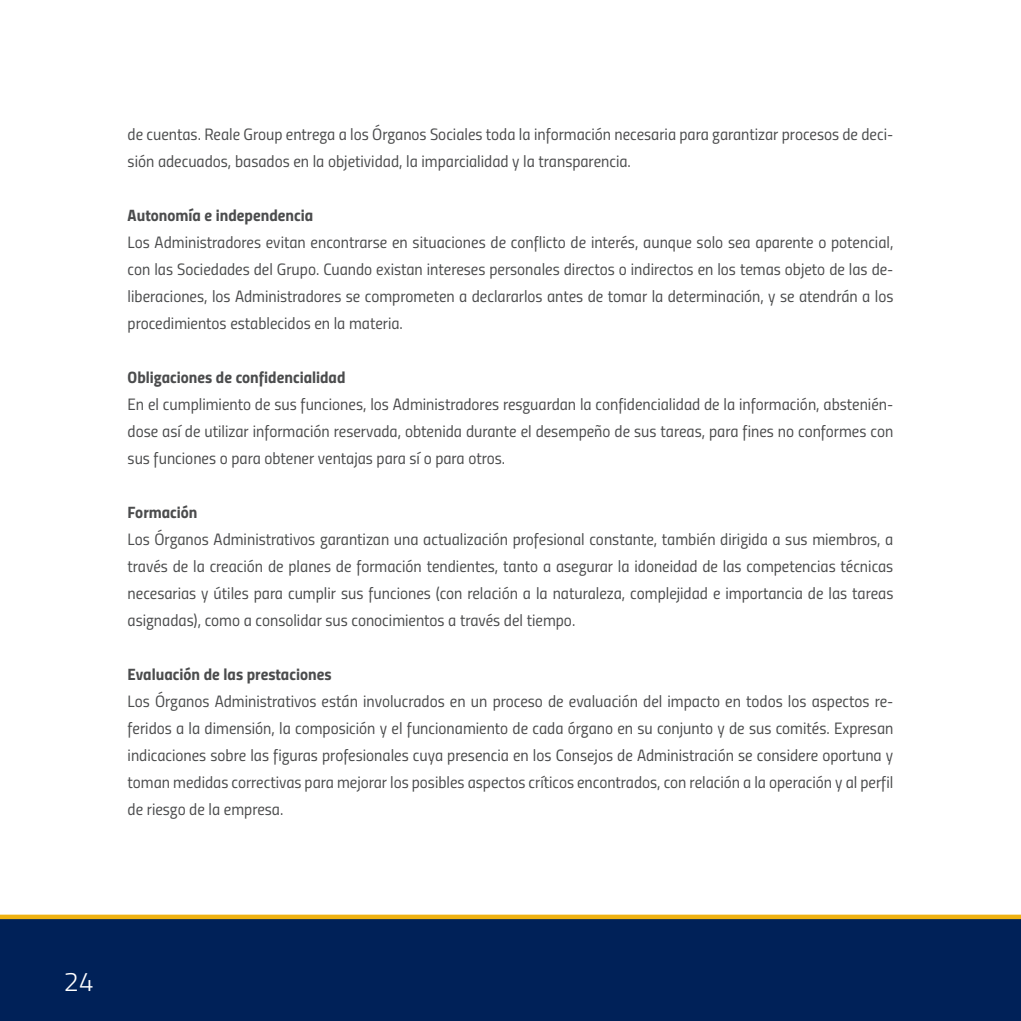
<style>
.page{position:relative;width:1021px;height:1021px;background:#fff}
.page>*{position:absolute;margin:0;border:0;box-sizing:border-box;transform-origin:0 0}
.t1{font:27px "Titillium Light Upright";color:#fff}
.t2{font:16.5px/27px "Titillium Regular Upright";color:#4b4c4d;text-align:justify}
.t3{font:16.5px "Titillium Bold Upright";color:#4b4c4d}
</style>
<div class="page">
<div style="left:0;top:916px;width:1020px;height:104px;background:#002158"></div>
<div style="left:0;top:914px;width:1020px;height:5px;background:#efb211"></div>
<p class="t2" style="left:128px;top:120px;width:767px">de cuentas. Reale Group entrega a los Órganos Sociales toda la información necesaria para garantizar procesos de deci&shy;sión adecuados, basados en la objetividad, la imparcialidad y la transparencia.</p>
<p class="t3" style="left:128px;top:202px;width:187px">Autonomía e independencia</p>
<p class="t2" style="left:128px;top:228px;width:767px">Los Administradores evitan encontrarse en situaciones de conflicto de interés, aunque solo sea aparente o potencial, con las Sociedades del Grupo. Cuando existan intereses personales directos o indirectos en los temas objeto de las de&shy;liberaciones, los Administradores se comprometen a declararlos antes de tomar la determinación, y se atendrán a los procedimientos establecidos en la materia.</p>
<p class="t3" style="left:128px;top:364px;width:219px">Obligaciones de confidencialidad</p>
<p class="t2" style="left:128px;top:390px;width:767px">En el cumplimiento de sus funciones, los Administradores resguardan la confidencialidad de la información, abstenién&shy;dose así de utilizar información reservada, obtenida durante el desempeño de sus tareas, para fines no conformes con sus funciones o para obtener ventajas para sí o para otros.</p>
<p class="t3" style="left:128px;top:499px;width:71px">Formación</p>
<p class="t2" style="left:128px;top:525px;width:767px">Los Órganos Administrativos garantizan una actualización profesional constante, también dirigida a sus miembros, a través de la creación de planes de formación tendientes, tanto a asegurar la idoneidad de las competencias técnicas necesarias y útiles para cumplir sus funciones (con relación a la naturaleza, complejidad e importancia de las tareas asignadas), como a consolidar sus conocimientos a través del tiempo.</p>
<p class="t3" style="left:128px;top:661px;width:205px">Evaluación de las prestaciones</p>
<p class="t2" style="left:128px;top:687px;width:767px">Los Órganos Administrativos están involucrados en un proceso de evaluación del impacto en todos los aspectos re&shy;feridos a la dimensión, la composición y el funcionamiento de cada órgano en su conjunto y de sus comités. Expresan indicaciones sobre las figuras profesionales cuya presencia en los Consejos de Administración se considere oportuna y toman medidas correctivas para mejorar los posibles aspectos críticos encontrados, con relación a la operación y al perfil de riesgo de la empresa.</p>
<h1 class="t1" style="left:64px;top:962px;width:32px">24</h1>
</div>
